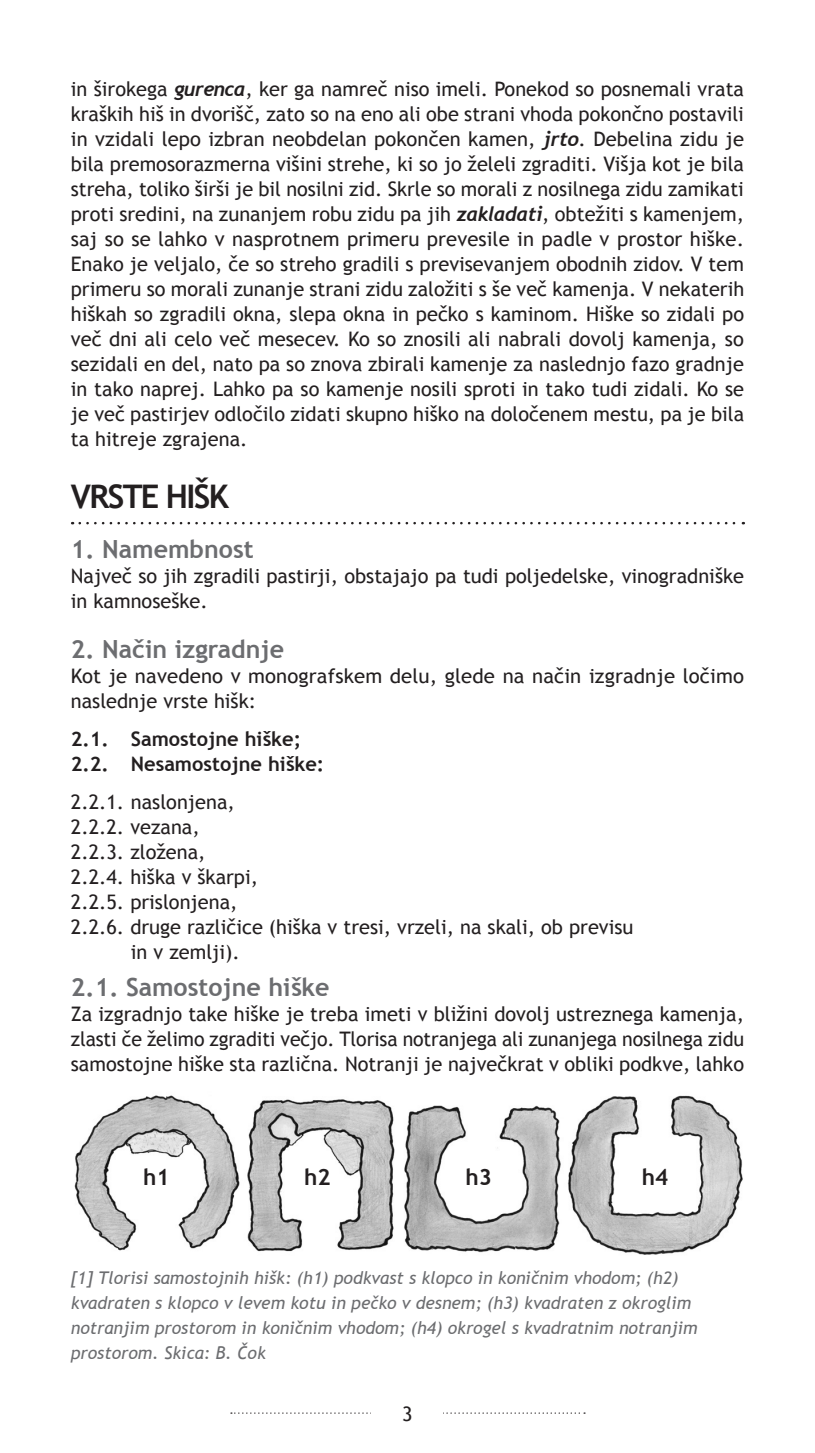
<style>
.page{position:relative;width:815px;height:1453px;background:#fff}
.page>*{position:absolute;margin:0;border:0;box-sizing:border-box;transform-origin:0 0}
.NASLOVI{font:700 32.5px "Trebuchet MS";letter-spacing:-.05em;color:#231f20}
.MALI{font:700 25px "Trebuchet MS";color:#6c6d70}
.Paragraph_Style_3{font:700 22.5px "Trebuchet MS";color:#231f20}
.Navaden_wrd_1{font:20px/25px "Trebuchet MS";color:#231f20;text-align:justify}
.BULETS{font:20px/25px "Trebuchet MS";color:#231f20}
.Navaden_wrd_1-2{font:700 20px/25px "Trebuchet MS";color:#231f20}
.POD_SLIKAMI{font:italic 17.5px/25px "Trebuchet MS";color:#6c6d70}
.s1{font-family:"Trebuchet";font-weight:700;font-style:italic}
</style>
<div class="page">
<svg style="left:231px;top:1412px;width:354px;height:2px"></svg>
<div style="left:372px;top:1380px;width:71px;height:71px;background:#fff"></div>
<svg style="left:80px;top:522px;width:664px;height:2px"></svg>
<svg style="left:74px;top:1095px;width:669px;height:160px"></svg>
<p class="Navaden_wrd_1" style="left:71px;top:77px;width:675px">in širokega <span class="s1">gurenca</span>, ker ga namreč niso imeli. Ponekod so posnemali vrata kraških hiš in dvorišč, zato so na eno ali obe strani vhoda pokončno postavili in vzidali lepo izbran neobdelan pokončen kamen, <span class="s1">jrto</span>. Debelina zidu je bila premosorazmerna višini strehe, ki so jo želeli zgraditi. Višja kot je bila streha, toliko širši je bil nosilni zid. Skrle so morali z nosilnega zidu zamikati proti sredini, na zunanjem robu zidu pa jih <span class="s1">zakladati</span>, obtežiti s kamenjem, saj so se lahko v nasprotnem primeru prevesile in padle v prostor hiške.<br>Enako je veljalo, če so streho gradili s previsevanjem obodnih zidov. V tem primeru so morali zunanje strani zidu založiti s še več kamenja. V nekaterih hiškah so zgradili okna, slepa okna in pečko s kaminom. Hiške so zidali po več dni ali celo več mesecev. Ko so znosili ali nabrali dovolj kamenja, so sezidali en del, nato pa so znova zbirali kamenje za naslednjo fazo gradnje in tako naprej. Lahko pa so kamenje nosili sproti in tako tudi zidali. Ko se je več pastirjev odločilo zidati skupno hiško na določenem mestu, pa je bila ta hitreje zgrajena.</p>
<p class="NASLOVI" style="left:71px;top:477px;width:160px">VRSTE HIŠK</p>
<p class="MALI" style="left:71px;top:534px;width:184px">1. Namembnost</p>
<p class="Navaden_wrd_1" style="left:71px;top:564px;width:675px">Največ so jih zgradili pastirji, obstajajo pa tudi poljedelske, vinogradniške in kamnoseške.</p>
<p class="MALI" style="left:71px;top:634px;width:215px">2. Način izgradnje</p>
<p class="Navaden_wrd_1" style="left:71px;top:664px;width:675px">Kot je navedeno v monografskem delu, glede na način izgradnje ločimo naslednje vrste hišk:</p>
<p class="Navaden_wrd_1-2" style="left:71px;top:726px;width:255px">2.1. Samostojne hiške;<br>2.2. Nesamostojne hiške:</p>
<p class="BULETS" style="left:71px;top:789px;width:166px">2.2.1. naslonjena,</p>
<p class="BULETS" style="left:71px;top:814px;width:130px">2.2.2. vezana,</p>
<p class="BULETS" style="left:71px;top:839px;width:136px">2.2.3. zložena,</p>
<p class="BULETS" style="left:71px;top:864px;width:189px">2.2.4. hiška v škarpi,</p>
<p class="BULETS" style="left:71px;top:889px;width:168px">2.2.5. prislonjena,</p>
<p class="BULETS" style="left:131px;top:914px;width:504px;text-indent:-60px">2.2.6. druge različice (hiška v tresi, vrzeli, na skali, ob previsu in v zemlji).</p>
<p class="MALI" style="left:71px;top:971px;width:260px">2.1. Samostojne hiške</p>
<p class="Navaden_wrd_1" style="left:71px;top:1002px;width:675px">Za izgradnjo take hiške je treba imeti v bližini dovolj ustreznega kamenja, zlasti če želimo zgraditi večjo. Tlorisa notranjega ali zunanjega nosilnega zidu samostojne hiške sta različna. Notranji je največkrat v obliki podkve, lahko</p>
<p class="Paragraph_Style_3" style="left:143px;top:1163px;width:28px">h1</p>
<p class="Paragraph_Style_3" style="left:304px;top:1163px;width:28px">h2</p>
<p class="Paragraph_Style_3" style="left:465px;top:1163px;width:28px">h3</p>
<p class="Paragraph_Style_3" style="left:642px;top:1163px;width:28px">h4</p>
<p class="POD_SLIKAMI" style="left:71px;top:1265px;width:628px">[1] Tlorisi samostojnih hišk: (h1) podkvast s klopco in koničnim vhodom; (h2) kvadraten s klopco v levem kotu in pečko v desnem; (h3) kvadraten z okroglim notranjim prostorom in koničnim vhodom; (h4) okrogel s kvadratnim notranjim prostorom. Skica: B. Čok</p>
<p class="Navaden_wrd_1" style="left:402px;top:1402px;width:12px">3</p>
</div>
